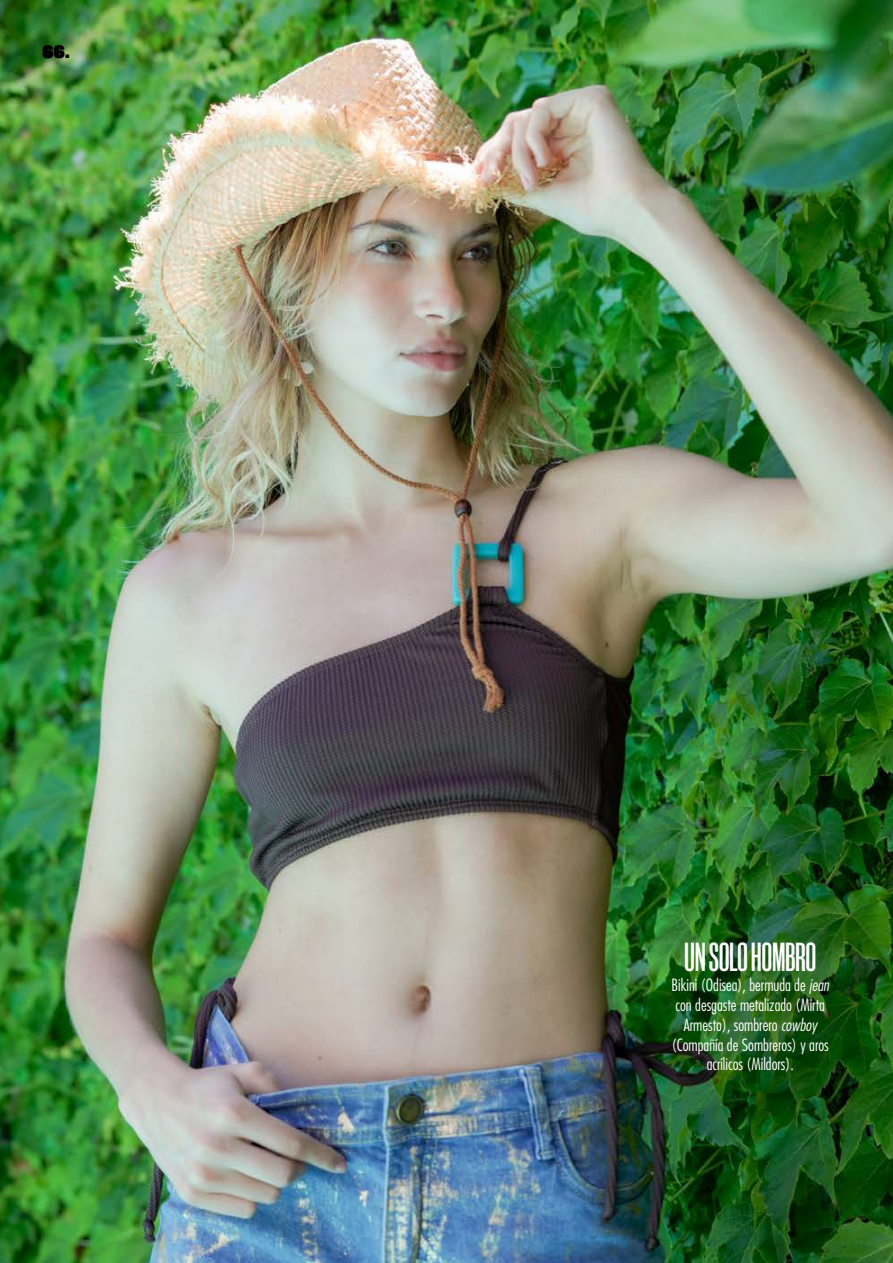
<style>
.page{position:relative;width:893px;height:1263px;background:#fff}
.page>*{position:absolute;margin:0;border:0;box-sizing:border-box;transform-origin:0 0}
.t1{font:40.5px "Akkordeon Five";letter-spacing:-.01em;color:#fff}
.t2{font:18px "Akkordeon Fourteen";color:#000}
.t3{font:300 condensed 16.5px/19.8px "Futura Std";color:#fff;text-align:center}
.s1{font-style:italic}
</style>
<div class="page">
<img style="left:0;top:0;width:893px;height:1263px">
<p class="t2" style="left:43px;top:41px;width:28px">66.</p>
<h1 class="t1" style="left:684px;top:935px;width:134px">UN SOLO HOMBRO</h1>
<p class="t3" style="left:672px;top:975px;width:159px">Bikini (Odisea), bermuda de <span class="s1">jean </span>con desgaste metalizado (Mirta<br>Armesto), sombrero <span class="s1">cowboy </span>(Compañía de Sombreros) y aros acrílicos (Mildors).</p>
</div>
